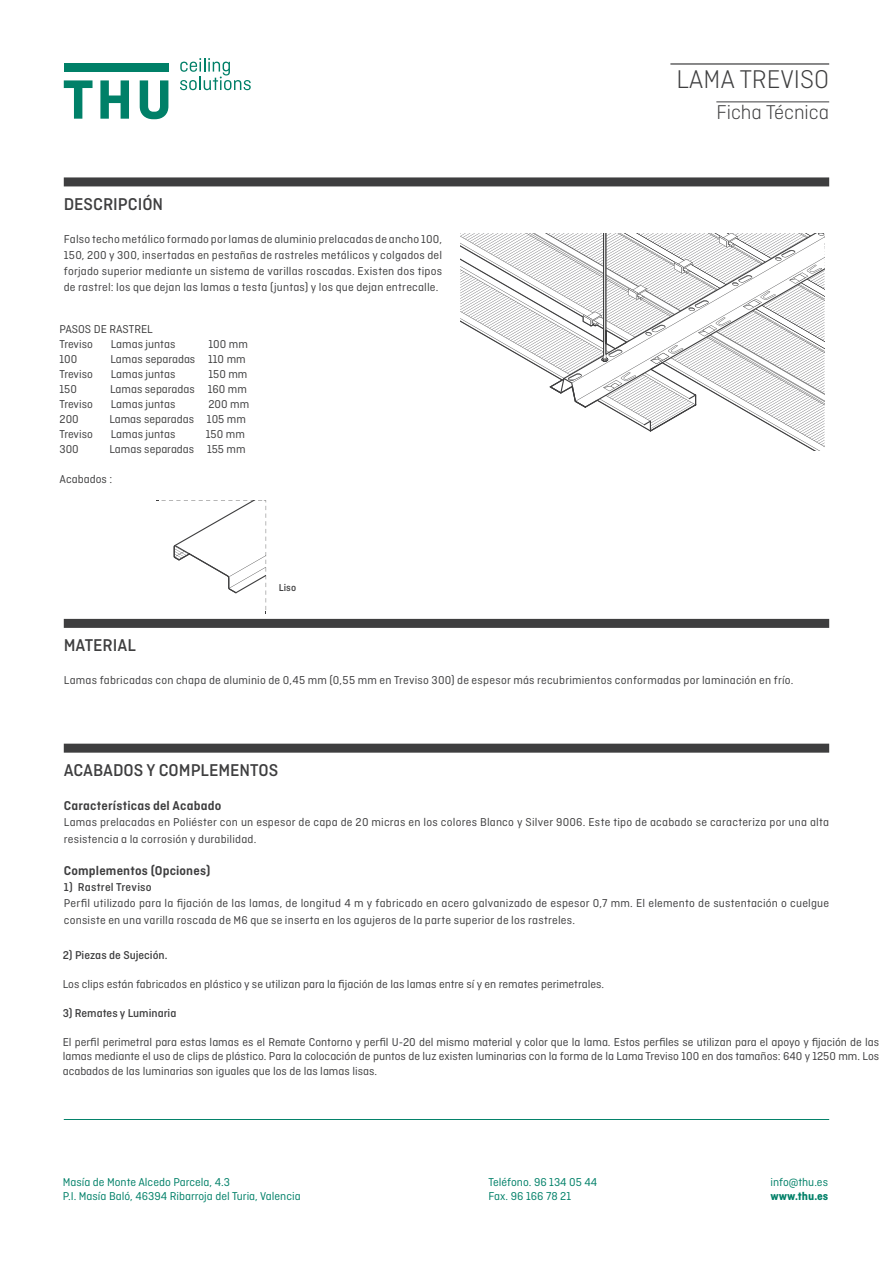
<style>
.page{position:relative;width:893px;height:1263px;background:#fff}
.page>*{position:absolute;margin:0;border:0;box-sizing:border-box;transform-origin:0 0}
.t1{font:300 27px "Ciutadella";color:#3e3e3f}
.t2{font:300 21px "Ciutadella";color:#3e3e3f}
.t3{font:500 18px "Ciutadella";color:#3e3e3f}
.t4{font:600 13.5px "Ciutadella";letter-spacing:.01em;color:#3e3e3f}
.t5{font:12px/16.2px "Ciutadella";letter-spacing:.015em;color:#3e3e3f;text-align:justify}
.t6{font:12px/14.4px "Ciutadella";color:#008068}
.t7{font:500 12px "Ciutadella";color:#3e3e3f}
.t8{font:12px "Ciutadella";letter-spacing:-.005em;color:#3e3e3f}
.t9{font:500 12px "Ciutadella";letter-spacing:.02em;color:#3e3e3f}
.t10{font:700 12px "Ciutadella";color:#008068}
.t11{font:500 10.5px "Ciutadella";color:#3e3e3f}
</style>
<div class="page">
<hr style="left:64px;top:1119px;width:765px;height:1px;background:#008068">
<div style="left:64px;top:63px;width:104px;height:9px;background:#008068"></div>
<svg style="left:100px;top:80px;width:29px;height:39px"></svg>
<svg style="left:140px;top:80px;width:28px;height:39px"></svg>
<svg style="left:64px;top:80px;width:29px;height:39px"></svg>
<svg style="left:180px;top:58px;width:71px;height:32px"></svg>
<div style="left:64px;top:177px;width:765px;height:9px;background:#3e3e3f"></div>
<div style="left:64px;top:619px;width:765px;height:9px;background:#3e3e3f"></div>
<hr style="left:670px;top:63px;width:159px;height:2px;background:#3e3e3f">
<hr style="left:716px;top:101px;width:113px;height:1px;background:#3e3e3f">
<div style="left:64px;top:744px;width:765px;height:9px;background:#3e3e3f"></div>
<svg style="left:156px;top:500px;width:111px;height:114px"></svg>
<svg style="left:460px;top:233px;width:365px;height:217px"></svg>
<p class="t3" style="left:64px;top:194px;width:101px">DESCRIPCIÓN</p>
<p class="t5" style="left:64px;top:231px;width:380px">Falso techo metálico formado por lamas de aluminio prelacadas de ancho 100, 150, 200 y 300, insertadas en pestañas de rastreles metálicos y colgados del forjado superior mediante un sistema de varillas roscadas. Existen dos tipos de rastrel: los que dejan las lamas a testa (juntas) y los que dejan entrecalle.</p>
<p class="t5" style="left:60px;top:320px;width:95px">PASOS DE RASTREL</p>
<p class="t8" style="left:60px;top:337px;width:35px">Treviso</p>
<p class="t5" style="left:111px;top:335px;width:66px">Lamas juntas</p>
<p class="t5" style="left:208px;top:335px;width:41px">100 mm</p>
<p class="t5" style="left:60px;top:350px;width:19px">100</p>
<p class="t5" style="left:110px;top:350px;width:137px">Lamas separadas 110 mm</p>
<p class="t8" style="left:60px;top:367px;width:35px">Treviso</p>
<p class="t5" style="left:111px;top:365px;width:66px">Lamas juntas</p>
<p class="t5" style="left:208px;top:365px;width:41px">150 mm</p>
<p class="t5" style="left:60px;top:380px;width:19px">150</p>
<p class="t5" style="left:110px;top:380px;width:138px">Lamas separadas 160 mm</p>
<p class="t8" style="left:60px;top:397px;width:35px">Treviso</p>
<p class="t5" style="left:111px;top:395px;width:66px">Lamas juntas</p>
<p class="t5" style="left:208px;top:395px;width:42px">200 mm</p>
<p class="t5" style="left:60px;top:410px;width:21px">200</p>
<p class="t5" style="left:109px;top:410px;width:138px">Lamas separadas 105 mm</p>
<p class="t8" style="left:60px;top:427px;width:35px">Treviso</p>
<p class="t5" style="left:111px;top:425px;width:66px">Lamas juntas</p>
<p class="t5" style="left:206px;top:425px;width:41px">150 mm</p>
<p class="t5" style="left:60px;top:440px;width:21px">300</p>
<p class="t5" style="left:109px;top:440px;width:138px">Lamas separadas 155 mm</p>
<p class="t5" style="left:60px;top:470px;width:54px">Acabados :</p>
<p class="t3" style="left:64px;top:635px;width:73px">MATERIAL</p>
<p class="t11" style="left:279px;top:582px;width:19px">Liso</p>
<p class="t1" style="left:676px;top:65px;width:154px">LAMA TREVISO</p>
<p class="t2" style="left:716px;top:101px;width:114px">Ficha Técnica</p>
<p class="t5" style="left:64px;top:672px;width:731px">Lamas fabricadas con chapa de aluminio de 0,45 mm (0,55 mm en Treviso 300) de espesor más recubrimientos conformadas por laminación en frío.</p>
<p class="t3" style="left:64px;top:760px;width:216px">ACABADOS Y COMPLEMENTOS</p>
<p class="t4" style="left:64px;top:798px;width:159px">Características del Acabado</p>
<p class="t5" style="left:64px;top:814px;width:767px">Lamas prelacadas en Poliéster con un espesor de capa de 20 micras en los colores Blanco y Silver 9006. Este tipo de acabado se caracteriza por una alta resistencia a la corrosión y durabilidad.</p>
<p class="t4" style="left:64px;top:863px;width:148px">Complementos (Opciones)</p>
<p class="t9" style="left:64px;top:880px;width:89px">1) Rastrel Treviso</p>
<p class="t5" style="left:64px;top:895px;width:767px">Perfil utilizado para la fijación de las lamas, de longitud 4 m y fabricado en acero galvanizado de espesor 0,7 mm. El elemento de sustentación o cuelgue consiste en una varilla roscada de M6 que se inserta en los agujeros de la parte superior de los rastreles.</p>
<p class="t7" style="left:63px;top:949px;width:106px">2) Piezas de Sujeción.</p>
<p class="t5" style="left:63px;top:976px;width:543px">Los clips están fabricados en plástico y se utilizan para la fijación de las lamas entre sí y en remates perimetrales.</p>
<p class="t7" style="left:63px;top:1006px;width:115px">3) Remates y Luminaria</p>
<p class="t5" style="left:63px;top:1034px;width:818px;line-height:14.4px">El perfil perimetral para estas lamas es el Remate Contorno y perfil U-20 del mismo material y color que la lama. Estos perfiles se utilizan para el apoyo y fijación de las lamas mediante el uso de clips de plástico. Para la colocación de puntos de luz existen luminarias con la forma de la Lama Treviso 100 en dos tamaños: 640 y 1250 mm. Los acabados de las luminarias son iguales que los de las lamas lisas.</p>
<p class="t6" style="left:63px;top:1175px;width:239px">Masía de Monte Alcedo Parcela, 4.3<br>P.I. Masía Baló, 46394 Ribarroja del Turia, Valencia</p>
<p class="t6" style="left:488px;top:1175px;width:110px">Teléfono. 96 134 05 44<br>Fax. 96 166 78 21</p>
<p class="t6" style="left:770px;top:1175px;width:59px">info@thu.es</p>
<p class="t10" style="left:770px;top:1189px;width:59px">www.thu.es</p>
</div>
